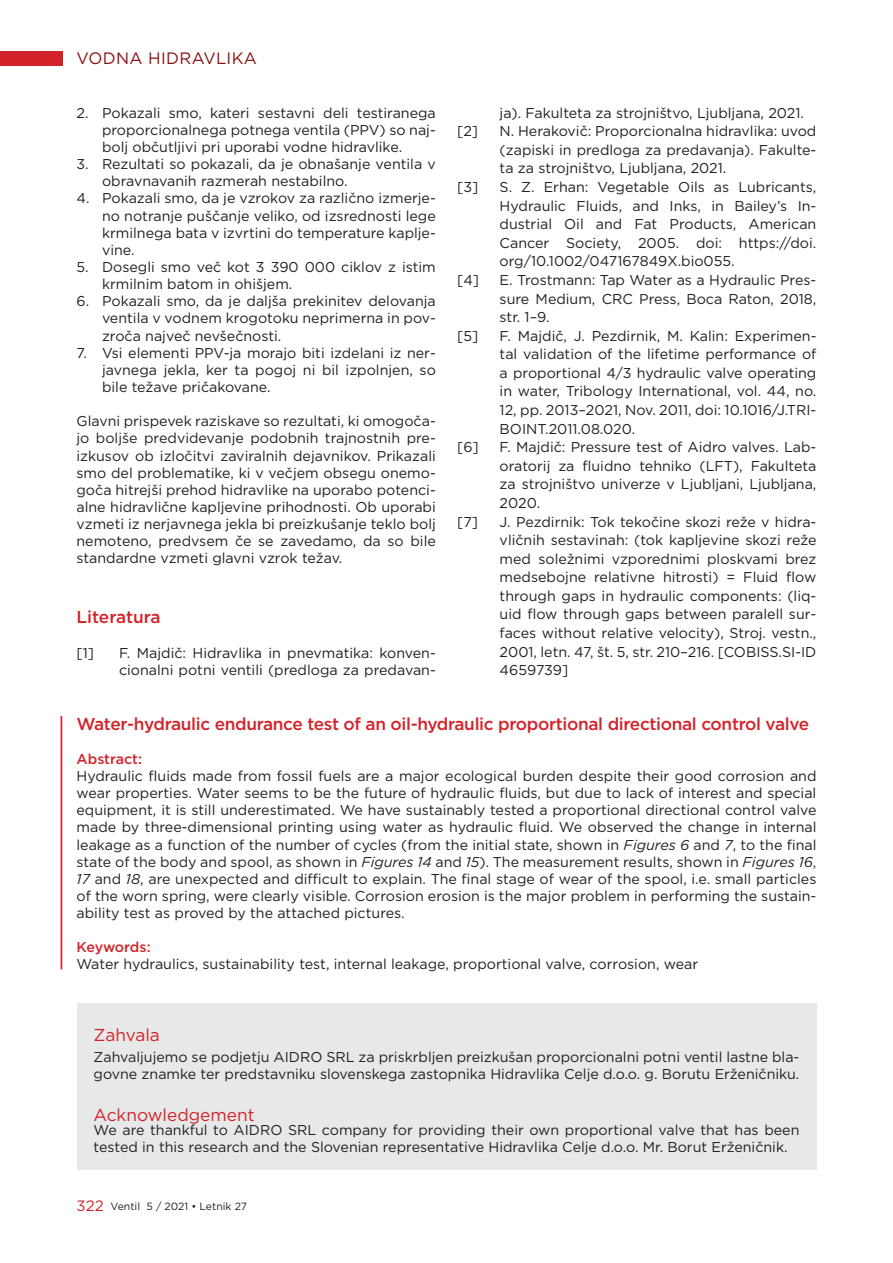
<style>
.page{position:relative;width:893px;height:1263px;background:#fff}
.page>*{position:absolute;margin:0;border:0;box-sizing:border-box;transform-origin:0 0}
.t1{font:500 17.25px "Gotham";letter-spacing:-.02em;color:#d2232a}
.t2{font:17.25px "Gotham";color:#d2232a}
.t3{font:500 17.25px "Gotham";color:#d2232a}
.t4{font:16.5px "Gotham";letter-spacing:.02em;color:#8b0e11}
.t5{font:14.25px/17.1px "Gotham";color:#231f20;text-align:justify}
.t6{font:500 14.25px "Gotham";letter-spacing:-.005em;color:#d2232a}
.t7{font:10.5px "Gotham";color:#231f20}
.s1{font-style:italic}
.s2{font-size:15px;color:#d2232a}
</style>
<div class="page">
<div style="left:0;top:51px;width:62px;height:14px;background:#d2232a"></div>
<hr style="left:61px;top:716px;width:1px;height:253px;background:#d2232a">
<div style="left:77px;top:1003px;width:739px;height:166px;background:#e7e8e8"></div>
<p class="t4" style="left:77px;top:48px;width:182px">VODNA HIDRAVLIKA</p>
<p class="t5" style="left:102px;top:104px;width:335px;text-indent:-26px">2. Pokazali smo, kateri sestavni deli testiranega proporcionalnega potnega ventila (PPV) so naj&shy;bolj občutljivi pri uporabi vodne hidravlike.</p>
<p class="t5" style="left:102px;top:155px;width:335px;text-indent:-26px">3. Rezultati so pokazali, da je obnašanje ventila v obravnavanih razmerah nestabilno.</p>
<p class="t5" style="left:102px;top:190px;width:335px;text-indent:-26px">4. Pokazali smo, da je vzrokov za različno izmerje&shy;no notranje puščanje veliko, od izsrednosti lege krmilnega bata v izvrtini do temperature kaplje&shy;vine.</p>
<p class="t5" style="left:102px;top:258px;width:335px;text-indent:-26px">5. Dosegli smo več kot 3 390 000 ciklov z istim krmilnim batom in ohišjem.</p>
<p class="t5" style="left:102px;top:292px;width:335px;text-indent:-26px">6. Pokazali smo, da je daljša prekinitev delovanja ventila v vodnem krogotoku neprimerna in pov&shy;zroča največ nevšečnosti.</p>
<p class="t5" style="left:102px;top:344px;width:335px;text-indent:-26px">7. Vsi elementi PPV-ja morajo biti izdelani iz ner&shy;javnega jekla, ker ta pogoj ni bil izpolnjen, so bile težave pričakovane.</p>
<p class="t5" style="left:77px;top:412px;width:361px">Glavni prispevek raziskave so rezultati, ki omogoča&shy;jo boljše predvidevanje podobnih trajnostnih pre&shy;izkusov ob izločitvi zaviralnih dejavnikov. Prikazali smo del problematike, ki v večjem obsegu onemo&shy;goča hitrejši prehod hidravlike na uporabo potenci&shy;alne hidravlične kapljevine prihodnosti. Ob uporabi vzmeti iz nerjavnega jekla bi preizkušanje teklo bolj nemoteno, predvsem če se zavedamo, da so bile standardne vzmeti glavni vzrok težav.</p>
<p class="t3" style="left:77px;top:605px;width:86px">Literatura</p>
<p class="t5" style="left:77px;top:644px;width:19px">[1]</p>
<p class="t5" style="left:119px;top:643px;width:318px;line-height:17.7px">F. Majdič: Hidravlika in pnevmatika: konven&shy;cionalni potni ventili (predloga za predavan-</p>
<p class="t5" style="left:500px;top:104px;width:306px">ja). Fakulteta za strojništvo, Ljubljana, 2021.</p>
<p class="t5" style="left:457px;top:122px;width:23px">[2]</p>
<p class="t5" style="left:500px;top:122px;width:318px;line-height:18.6px">N. Herakovič: Proporcionalna hidravlika: uvod (zapiski in predloga za predavanja). Fakulte&shy;ta za strojništvo, Ljubljana, 2021.</p>
<p class="t5" style="left:457px;top:178px;width:23px">[3]</p>
<p class="t5" style="left:500px;top:177px;width:318px;line-height:18.6px">S. Z. Erhan: Vegetable Oils as Lubricants, Hydraulic Fluids, and Inks, in Bailey’s In&shy;dustrial Oil and Fat Products, American Cancer Society, 2005. doi: https://doi. org/10.1002/047167849X.bio055.</p>
<p class="t5" style="left:457px;top:271px;width:24px">[4]</p>
<p class="t5" style="left:500px;top:270px;width:318px;line-height:18.6px">E. Trostmann: Tap Water as a Hydraulic Pres&shy;sure Medium, CRC Press, Boca Raton, 2018, str. 1–9.</p>
<p class="t5" style="left:457px;top:327px;width:23px">[5]</p>
<p class="t5" style="left:500px;top:326px;width:318px;line-height:18.6px">F. Majdič, J. Pezdirnik, M. Kalin: Experimen&shy;tal validation of the lifetime performance of a proportional 4/3 hydraulic valve operating in water, Tribology International, vol. 44, no.<br>12, pp. 2013–2021, Nov. 2011, doi: 10.1016/J.TRI-BOINT.2011.08.020.</p>
<p class="t5" style="left:457px;top:438px;width:23px">[6]</p>
<p class="t5" style="left:500px;top:438px;width:318px;line-height:18.6px">F. Majdič: Pressure test of Aidro valves. Lab&shy;oratorij za fluidno tehniko (LFT), Fakulteta za strojništvo univerze v Ljubljani, Ljubljana, 2020.</p>
<p class="t5" style="left:457px;top:513px;width:23px">[7]</p>
<p class="t5" style="left:500px;top:512px;width:318px;line-height:18.6px">J. Pezdirnik: Tok tekočine skozi reže v hidra&shy;vličnih sestavinah: (tok kapljevine skozi reže med soležnimi vzporednimi ploskvami brez medsebojne relativne hitrosti) = Fluid flow through gaps in hydraulic components: (liq&shy;uid flow through gaps between paralell sur&shy;faces without relative velocity), Stroj. vestn., 2001, letn. 47, št. 5, str. 210–216. [COBISS.SI-ID 4659739]</p>
<p class="t1" style="left:77px;top:712px;width:734px">Water-hydraulic endurance test of an oil-hydraulic proportional directional control valve</p>
<p class="t6" style="left:77px;top:750px;width:67px">Abstract:</p>
<p class="t5" style="left:77px;top:767px;width:741px">Hydraulic fluids made from fossil fuels are a major ecological burden despite their good corrosion and wear properties. Water seems to be the future of hydraulic fluids, but due to lack of interest and special equipment, it is still underestimated. We have sustainably tested a proportional directional control valve made by three-dimensional printing using water as hydraulic fluid. We observed the change in internal leakage as a function of the number of cycles (from the initial state, shown in <span class="s1">Figures 6</span> and <span class="s1">7</span>, to the final state of the body and spool, as shown in <span class="s1">Figures 14</span> and <span class="s1">15</span>). The measurement results, shown in <span class="s1">Figures 16</span>, <span class="s1">17</span> and <span class="s1">18</span>, are unexpected and difficult to explain. The final stage of wear of the spool, i.e. small particles of the worn spring, were clearly visible. Corrosion erosion is the major problem in performing the sustain&shy;ability test as proved by the attached pictures.</p>
<p class="t6" style="left:77px;top:938px;width:76px">Keywords:</p>
<p class="t5" style="left:77px;top:955px;width:623px">Water hydraulics, sustainability test, internal leakage, proportional valve, corrosion, wear</p>
<p class="t2" style="left:94px;top:1024px;width:68px">Zahvala</p>
<p class="t5" style="left:94px;top:1048px;width:707px">Zahvaljujemo se podjetju AIDRO SRL za priskrbljen preizkušan proporcionalni potni ventil lastne bla&shy;govne znamke ter predstavniku slovenskega zastopnika Hidravlika Celje d.o.o. g. Borutu Erženičniku.</p>
<p class="t2" style="left:94px;top:1103px;width:163px">Acknowledgement</p>
<p class="t5" style="left:94px;top:1121px;width:707px">We are thankful to AIDRO SRL company for providing their own proportional valve that has been tested in this research and the Slovenian representative Hidravlika Celje d.o.o. Mr. Borut Erženičnik.</p>
<p class="t7" style="left:77px;top:1199px;width:172px"><span class="s2">322</span> Ventil 5 / 2021 • Letnik 27</p>
</div>
